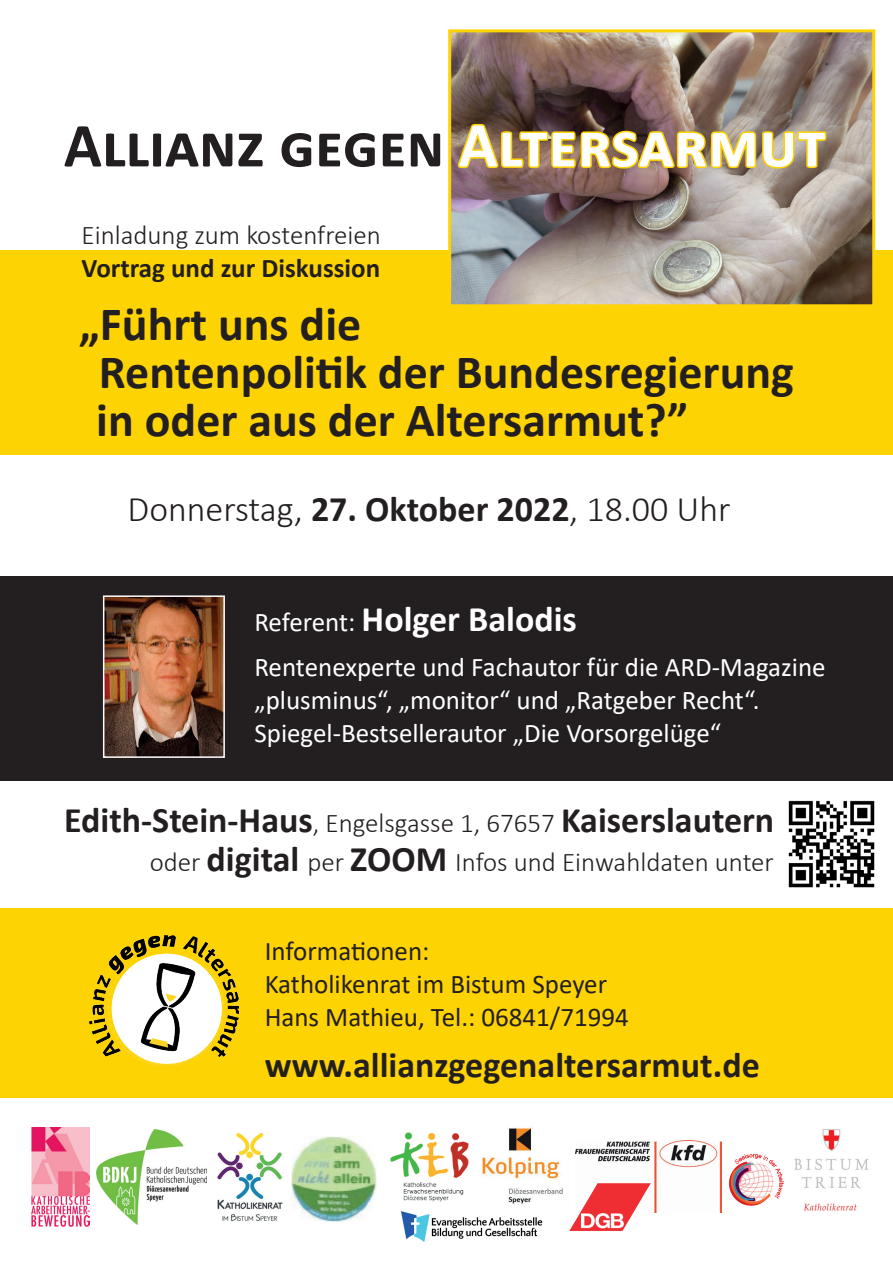
<style>
.page{position:relative;width:893px;height:1263px;background:#fff}
.page>*{position:absolute;margin:0;border:0;box-sizing:border-box;transform-origin:0 0}
.t1{font:700 63px "Calibri";color:#231f20}
.t2{font:700 48px/48px "Calibri";color:#231f20}
.t3{font:700 36px "Calibri";color:#231f20}
.t4{font:300 36px "Calibri";color:#231f20}
.t5{font:700 36px "Calibri";color:#fff}
.t6{font:27px/33px "Calibri";color:#fff}
.t7{font:27px/33px "Calibri";color:#231f20}
.t8{font:300 27px "Calibri";color:#231f20}
.t9{font:700 27px "Calibri";color:#231f20}
.s1{font-size:64.5px;color:#fed304}
.s2{font-weight:700}
.s3{font-weight:400;font-size:27px}
.s4{font-weight:300;font-size:27px}
.s5{font-weight:700;font-size:36px}
</style>
<div class="page">
<div style="left:0;top:908px;width:893px;height:190px;background:#fed304"></div>
<div style="left:0;top:251px;width:893px;height:204px;background:#fed304"></div>
<img style="left:575px;top:1140px;width:146px;height:73px">
<img style="left:390px;top:1132px;width:79px;height:70px">
<img style="left:482px;top:1127px;width:81px;height:77px">
<img style="left:794px;top:1129px;width:75px;height:82px">
<img style="left:31px;top:1128px;width:59px;height:98px">
<img style="left:97px;top:1129px;width:110px;height:96px">
<img style="left:217px;top:1132px;width:66px;height:89px">
<img style="left:729px;top:1153px;width:55px;height:53px">
<img style="left:402px;top:1212px;width:141px;height:30px">
<img style="left:292px;top:1136px;width:85px;height:85px">
<img style="left:452px;top:33px;width:419px;height:270px">
<div style="left:448px;top:29px;width:427px;height:278px;border:3px solid #fed304"></div>
<div style="left:0;top:576px;width:893px;height:204px;background:#231f20"></div>
<img style="left:106px;top:598px;width:116px;height:157px">
<div style="left:103px;top:595px;width:122px;height:163px;border:2px solid #fff"></div>
<img style="left:90px;top:935px;width:148px;height:131px">
<img style="left:788px;top:800px;width:87px;height:88px">
<img style="left:570px;top:1179px;width:80px;height:52px">
<h1 class="t1" style="left:64px;top:101px;width:764px">Allianz gegen <span class="s1">Altersarmut</span></h1>
<p class="t8" style="left:82px;top:218px;width:301px">Einladung zum kostenfreien</p>
<p class="t9" style="left:82px;top:248px;width:300px">Vortrag und zur Diskussion</p>
<h2 class="t2" style="left:96px;top:299px;width:699px;text-indent:-17px">„Führt uns die<br>Rentenpolitik der Bundesregierung in oder aus der Altersarmut?”</h2>
<h3 class="t4" style="left:128px;top:487px;width:604px">Donnerstag, <span class="s2">27. Oktober 2022</span>, 18.00 Uhr</h3>
<h3 class="t5" style="left:254px;top:594px;width:324px"><span class="s3">Referent:</span> Holger Balodis</h3>
<p class="t6" style="left:254px;top:650px;width:573px">Rentenexperte und Fachautor für die ARD-Magazine „plusminus“, „monitor“ und „Ratgeber Recht“.<br>Spiegel-Bestsellerautor „Die Vorsorgelüge“</p>
<h3 class="t3" style="left:64px;top:794px;width:711px">Edith-Stein-Haus<span class="s4">, Engelsgasse 1, 67657</span> Kaiserslautern</h3>
<p class="t8" style="left:150px;top:845px;width:626px">oder <span class="s5">digital</span> per <span class="s5">ZOOM</span> Infos und Einwahldaten unter</p>
<p class="t7" style="left:265px;top:934px;width:366px">Informationen:<br>Katholikenrat im Bistum Speyer<br>Hans Mathieu, Tel.: 06841/71994</p>
<h3 class="t3" style="left:265px;top:1040px;width:497px">www.allianzgegenaltersarmut.de</h3>
</div>
